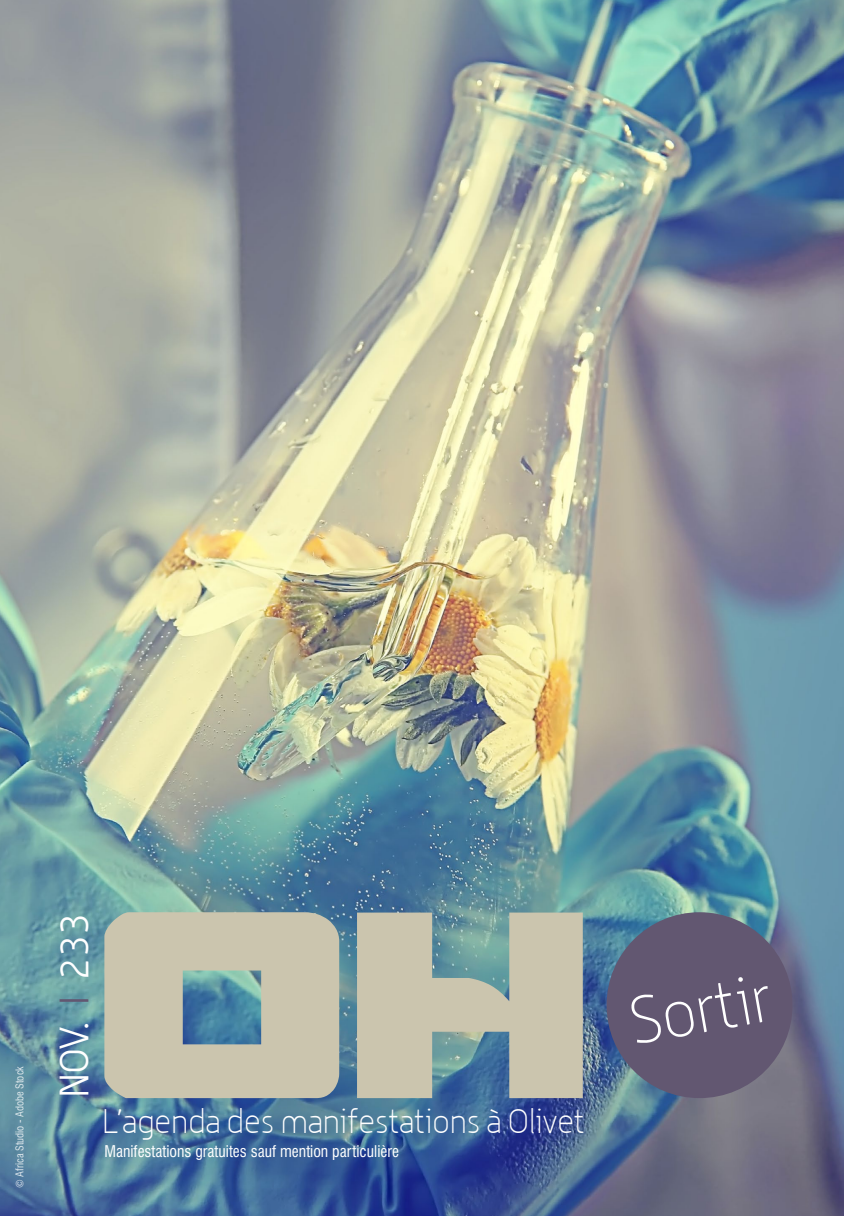
<style>
.page{position:relative;width:844px;height:1216px;background:#fff}
.page>*{position:absolute;margin:0;border:0;box-sizing:border-box;transform-origin:0 0}
.t1{font:100 65.8px "Alwyn";color:#fff}
.t2{font:300 39.9px "Alwyn";letter-spacing:-.03em;color:#fff}
.t3{font:100 33.25px "Alwyn";letter-spacing:-.02em;color:#fff}
.t4{font:condensed 15.75px "Swiss 721 BT";color:#fff}
.t5{font:condensed 10.5px "Swiss 721 BT";color:#fff}
.s1{color:#625771}
</style>
<div class="page">
<img style="left:0;top:0;width:843px;height:1215px">
<div style="left:606px;top:912px;width:186px;height:186px;background:#625771;border-radius:50%"></div>
<svg style="left:104px;top:912px;width:478px;height:186px;fill:#cbc5ae"></svg>
<p class="t5" style="left:13px;top:1187px;width:123px;rotate:-90deg">© Africa Studio - Adobe Stock</p>
<h2 class="t2" style="left:51px;top:1098px;width:187px;rotate:-90deg">NOV. <span class="s1">I</span> 233</h2>
<h3 class="t3" style="left:102px;top:1102px;width:484px">L’agenda des manifestations à Olivet</h3>
<p class="t4" style="left:104px;top:1141px;width:296px">Manifestations gratuites sauf mention particulière</p>
<h1 class="t1" style="left:623px;top:985px;width:145px;rotate:-10deg">Sortir</h1>
</div>
